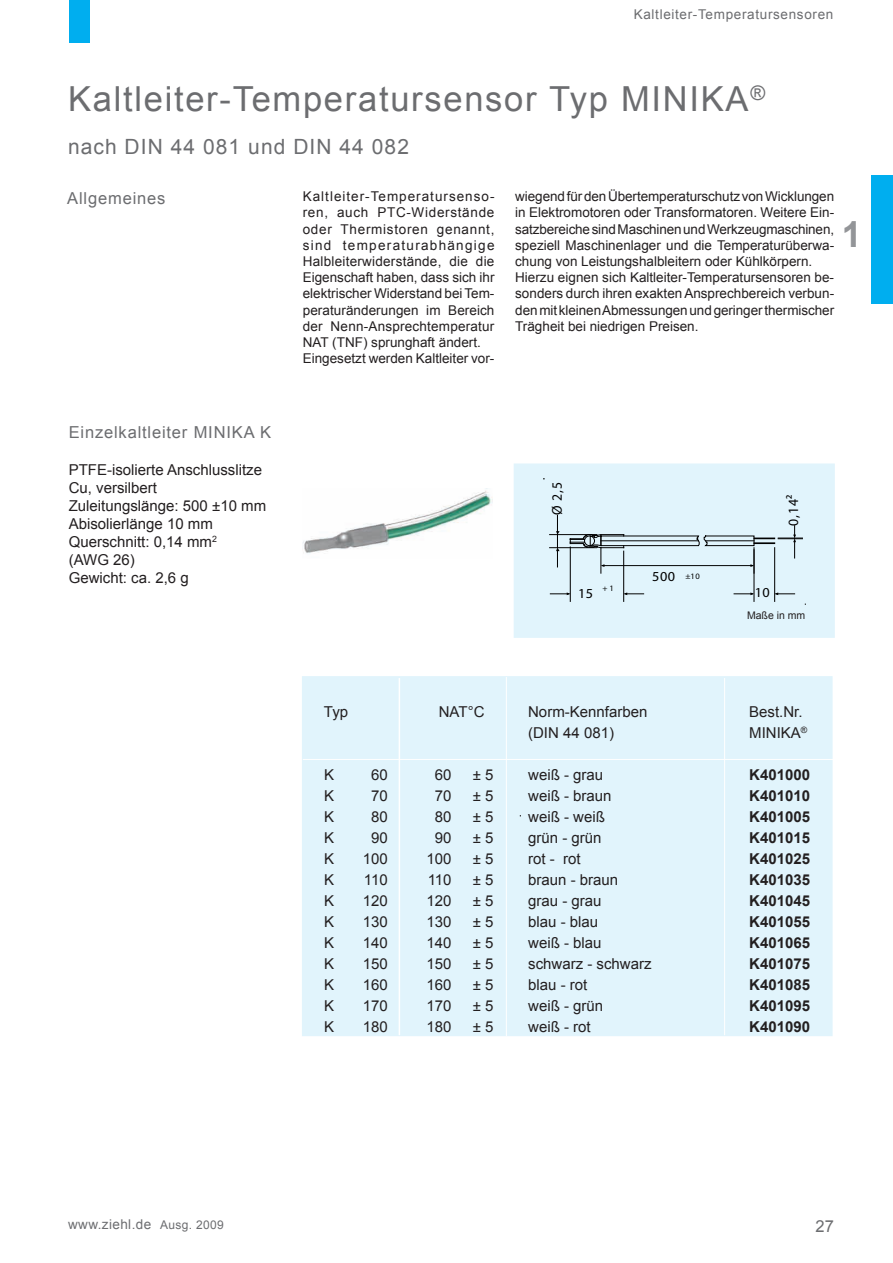
<style>
.page{position:relative;width:893px;height:1263px;background:#fff}
.page>*{position:absolute;margin:0;border:0;box-sizing:border-box;transform-origin:0 0}
.t1{font:700 36px "Arial";color:#939598}
.t2{font:34.5px "Arial";letter-spacing:.05em;color:#6c6d70}
.t3{font:21px "Arial";letter-spacing:.05em;color:#6c6d70}
.t4{font:16.5px "Arial";letter-spacing:.05em;color:#6c6d70}
.t5{font:15px/18px "Arial";color:#231f20}
.t6{font:700 15px "Arial";color:#231f20}
.t7{font:14.25px "Myriad Pro";color:#000}
.t8{font:13.8px "Myriad Pro";letter-spacing:.035em;color:#000}
.t9{font:13.5px/16.2px "Arial";color:#231f20}
.t10{font:13.5px "Arial";letter-spacing:.05em;color:#6c6d70}
.t11{font:13.5px "Arial";letter-spacing:.03em;color:#6c6d70}
.t12{font:10.5px "Arial";color:#231f20}
.t13{font:8.25px "Myriad Pro";color:#000}
.s1{font-size:8.25px}
.s2{font-size:12px}
</style>
<div class="page">
<div style="left:514px;top:463px;width:321px;height:175px;background:#e1f4fc;border:2px solid #e1f4fc"></div>
<div style="left:872px;top:176px;width:21px;height:128px;background:#00aeef"></div>
<img style="left:303px;top:488px;width:189px;height:66px">
<div style="left:302px;top:676px;width:531px;height:360px;background:#e1f4fc"></div>
<hr style="left:303px;top:759px;width:530px;height:1px;background:#fff">
<hr style="left:724px;top:678px;width:1px;height:357px;background:#fff">
<hr style="left:506px;top:677px;width:1px;height:359px;background:#fff">
<hr style="left:399px;top:678px;width:1px;height:357px;background:#fff">
<hr style="left:774px;top:548px;width:1px;height:53px;background:#000">
<hr style="left:754px;top:548px;width:1px;height:53px;background:#000">
<svg style="left:775px;top:592px;width:20px;height:3px"></svg>
<svg style="left:734px;top:592px;width:20px;height:3px"></svg>
<hr style="left:570px;top:547px;width:1px;height:54px;background:#000">
<hr style="left:623px;top:551px;width:1px;height:50px;background:#000">
<svg style="left:550px;top:592px;width:20px;height:3px"></svg>
<svg style="left:624px;top:592px;width:20px;height:3px"></svg>
<hr style="left:550px;top:534px;width:47px;height:1px;background:#000">
<hr style="left:550px;top:547px;width:47px;height:1px;background:#000">
<svg style="left:556px;top:515px;width:4px;height:52px"></svg>
<svg style="left:570px;top:526px;width:232px;height:47px"></svg>
<div style="left:69px;top:0;width:21px;height:43px;background:#00aeef"></div>
<p class="t10" style="left:634px;top:6px;width:201px">Kaltleiter-Temperatursensoren</p>
<h2 class="t2" style="left:68px;top:76px;width:699px">Kaltleiter-Temperatursensor Typ MINIKA<sup>®</sup></h2>
<h3 class="t3" style="left:68px;top:133px;width:342px">nach DIN 44 081 und DIN 44 082</h3>
<p class="t9" style="left:303px;top:188px;width:193px">Kaltleiter-Temperatursenso&shy;ren, auch PTC-Widerstände oder Thermistoren genannt, sind temperaturabhängige<br>Halbleiterwiderstände, die die<br>Eigenschaft haben, dass sich ihr elektrischer Widerstand bei Tem&shy;peraturänderungen im Bereich der Nenn-Ansprechtemperatur<br>NAT (TNF) sprunghaft ändert.<br>Eingesetzt werden Kaltleiter vor-</p>
<p class="t9" style="left:515px;top:188px;width:320px">wiegend für den Übertemperaturschutz von Wicklungen in Elektromotoren oder Transformatoren. Weitere Ein&shy;satzbereiche sind Maschinen und Werkzeugmaschinen, speziell Maschinenlager und die Temperaturüberwa&shy;chung von Leistungshalbleitern oder Kühlkörpern.<br>Hierzu eignen sich Kaltleiter-Temperatursensoren be&shy;sonders durch ihren exakten Ansprechbereich verbun&shy;den mit kleinen Abmessungen und geringer thermischer Trägheit bei niedrigen Preisen.</p>
<p class="t4" style="left:67px;top:187px;width:100px">Allgemeines</p>
<h1 class="t1" style="left:842px;top:210px;width:22px">1</h1>
<p class="t4" style="left:69px;top:421px;width:204px">Einzelkaltleiter MINIKA K</p>
<p class="t5" style="left:69px;top:461px;width:199px">PTFE-isolierte Anschlusslitze<br>Cu, versilbert<br>Zuleitungslänge: 500 ±10 mm<br>Abisolierlänge 10 mm<br>Querschnitt: 0,14 mm<sup>2<br></sup>(AWG 26)<br>Gewicht: ca. 2,6 g</p>
<p class="t7" style="left:548px;top:515px;width:35px;rotate:-90deg">Ø 2,5</p>
<p class="t7" style="left:785px;top:526px;width:33px;rotate:-90deg">0,14²</p>
<p class="t8" style="left:652px;top:568px;width:49px">500 <span class="s1">±10</span></p>
<p class="t13" style="left:602px;top:583px;width:13px">+1</p>
<p class="t8" style="left:578px;top:585px;width:17px">15</p>
<p class="t8" style="left:755px;top:584px;width:17px">10</p>
<p class="t12" style="left:747px;top:609px;width:60px">Maße in mm</p>
<p class="t5" style="left:324px;top:703px;width:26px">Typ</p>
<p class="t5" style="left:439px;top:703px;width:47px">NAT°C</p>
<p class="t5" style="left:528px;top:703px;width:121px">Norm-Kennfarben</p>
<p class="t5" style="left:749px;top:703px;width:55px">Best.Nr.</p>
<p class="t5" style="left:528px;top:724px;width:87px">(DIN 44 081)</p>
<p class="t5" style="left:749px;top:724px;width:60px">MINIKA<sup>®</sup></p>
<p class="t5" style="left:324px;top:766px;width:12px">K</p>
<p class="t5" style="left:371px;top:766px;width:18px">60</p>
<p class="t5" style="left:435px;top:766px;width:18px">60</p>
<p class="t5" style="left:473px;top:766px;width:22px">± 5</p>
<p class="t5" style="left:528px;top:766px;width:77px">weiß - grau</p>
<p class="t6" style="left:749px;top:765px;width:62px">K401000</p>
<p class="t5" style="left:324px;top:787px;width:12px">K</p>
<p class="t5" style="left:371px;top:787px;width:18px">70</p>
<p class="t5" style="left:435px;top:787px;width:18px">70</p>
<p class="t5" style="left:473px;top:787px;width:22px">± 5</p>
<p class="t5" style="left:528px;top:787px;width:85px">weiß - braun</p>
<p class="t6" style="left:749px;top:786px;width:62px">K401010</p>
<p class="t5" style="left:324px;top:808px;width:12px">K</p>
<p class="t5" style="left:371px;top:808px;width:18px">80</p>
<p class="t5" style="left:435px;top:808px;width:18px">80</p>
<p class="t5" style="left:473px;top:808px;width:22px">± 5</p>
<p class="t5" style="left:528px;top:808px;width:78px">weiß - weiß</p>
<p class="t6" style="left:749px;top:807px;width:62px">K401005</p>
<p class="t5" style="left:324px;top:829px;width:12px">K</p>
<p class="t5" style="left:371px;top:829px;width:18px">90</p>
<p class="t5" style="left:435px;top:829px;width:18px">90</p>
<p class="t5" style="left:473px;top:829px;width:22px">± 5</p>
<p class="t5" style="left:528px;top:829px;width:75px">grün - grün</p>
<p class="t6" style="left:749px;top:828px;width:62px">K401015</p>
<p class="t5" style="left:324px;top:850px;width:12px">K</p>
<p class="t5" style="left:363px;top:850px;width:27px">100</p>
<p class="t5" style="left:427px;top:850px;width:27px">100</p>
<p class="t5" style="left:473px;top:850px;width:22px">± 5</p>
<p class="t5" style="left:528px;top:850px;width:54px">rot - rot</p>
<p class="t6" style="left:749px;top:849px;width:62px">K401025</p>
<p class="t5" style="left:324px;top:871px;width:12px">K</p>
<p class="t5" style="left:364px;top:871px;width:25px">110</p>
<p class="t5" style="left:428px;top:871px;width:25px">110</p>
<p class="t5" style="left:473px;top:871px;width:22px">± 5</p>
<p class="t5" style="left:528px;top:871px;width:92px">braun - braun</p>
<p class="t6" style="left:749px;top:870px;width:62px">K401035</p>
<p class="t5" style="left:324px;top:892px;width:12px">K</p>
<p class="t5" style="left:363px;top:892px;width:27px">120</p>
<p class="t5" style="left:427px;top:892px;width:27px">120</p>
<p class="t5" style="left:473px;top:892px;width:22px">± 5</p>
<p class="t5" style="left:528px;top:892px;width:75px">grau - grau</p>
<p class="t6" style="left:749px;top:891px;width:62px">K401045</p>
<p class="t5" style="left:324px;top:913px;width:12px">K</p>
<p class="t5" style="left:363px;top:913px;width:27px">130</p>
<p class="t5" style="left:427px;top:913px;width:27px">130</p>
<p class="t5" style="left:473px;top:913px;width:22px">± 5</p>
<p class="t5" style="left:528px;top:913px;width:72px">blau - blau</p>
<p class="t6" style="left:749px;top:912px;width:62px">K401055</p>
<p class="t5" style="left:324px;top:934px;width:12px">K</p>
<p class="t5" style="left:363px;top:934px;width:27px">140</p>
<p class="t5" style="left:427px;top:934px;width:27px">140</p>
<p class="t5" style="left:473px;top:934px;width:22px">± 5</p>
<p class="t5" style="left:528px;top:934px;width:75px">weiß - blau</p>
<p class="t6" style="left:749px;top:933px;width:62px">K401065</p>
<p class="t5" style="left:324px;top:955px;width:12px">K</p>
<p class="t5" style="left:363px;top:955px;width:27px">150</p>
<p class="t5" style="left:427px;top:955px;width:27px">150</p>
<p class="t5" style="left:473px;top:955px;width:22px">± 5</p>
<p class="t5" style="left:528px;top:955px;width:125px">schwarz - schwarz</p>
<p class="t6" style="left:749px;top:954px;width:62px">K401075</p>
<p class="t5" style="left:324px;top:976px;width:12px">K</p>
<p class="t5" style="left:363px;top:976px;width:27px">160</p>
<p class="t5" style="left:427px;top:976px;width:27px">160</p>
<p class="t5" style="left:473px;top:976px;width:22px">± 5</p>
<p class="t5" style="left:528px;top:976px;width:61px">blau - rot</p>
<p class="t6" style="left:749px;top:975px;width:62px">K401085</p>
<p class="t5" style="left:324px;top:997px;width:12px">K</p>
<p class="t5" style="left:363px;top:997px;width:27px">170</p>
<p class="t5" style="left:427px;top:997px;width:27px">170</p>
<p class="t5" style="left:473px;top:997px;width:22px">± 5</p>
<p class="t5" style="left:528px;top:997px;width:77px">weiß - grün</p>
<p class="t6" style="left:749px;top:996px;width:62px">K401095</p>
<p class="t5" style="left:324px;top:1018px;width:12px">K</p>
<p class="t5" style="left:363px;top:1018px;width:27px">180</p>
<p class="t5" style="left:427px;top:1018px;width:27px">180</p>
<p class="t5" style="left:473px;top:1018px;width:22px">± 5</p>
<p class="t5" style="left:528px;top:1018px;width:64px">weiß - rot</p>
<p class="t6" style="left:749px;top:1017px;width:62px">K401090</p>
<p class="t11" style="left:68px;top:1215px;width:157px">www.ziehl.de <span class="s2">Ausg. 2009</span></p>
<p class="t4" style="left:815px;top:1215px;width:20px">27</p>
</div>
